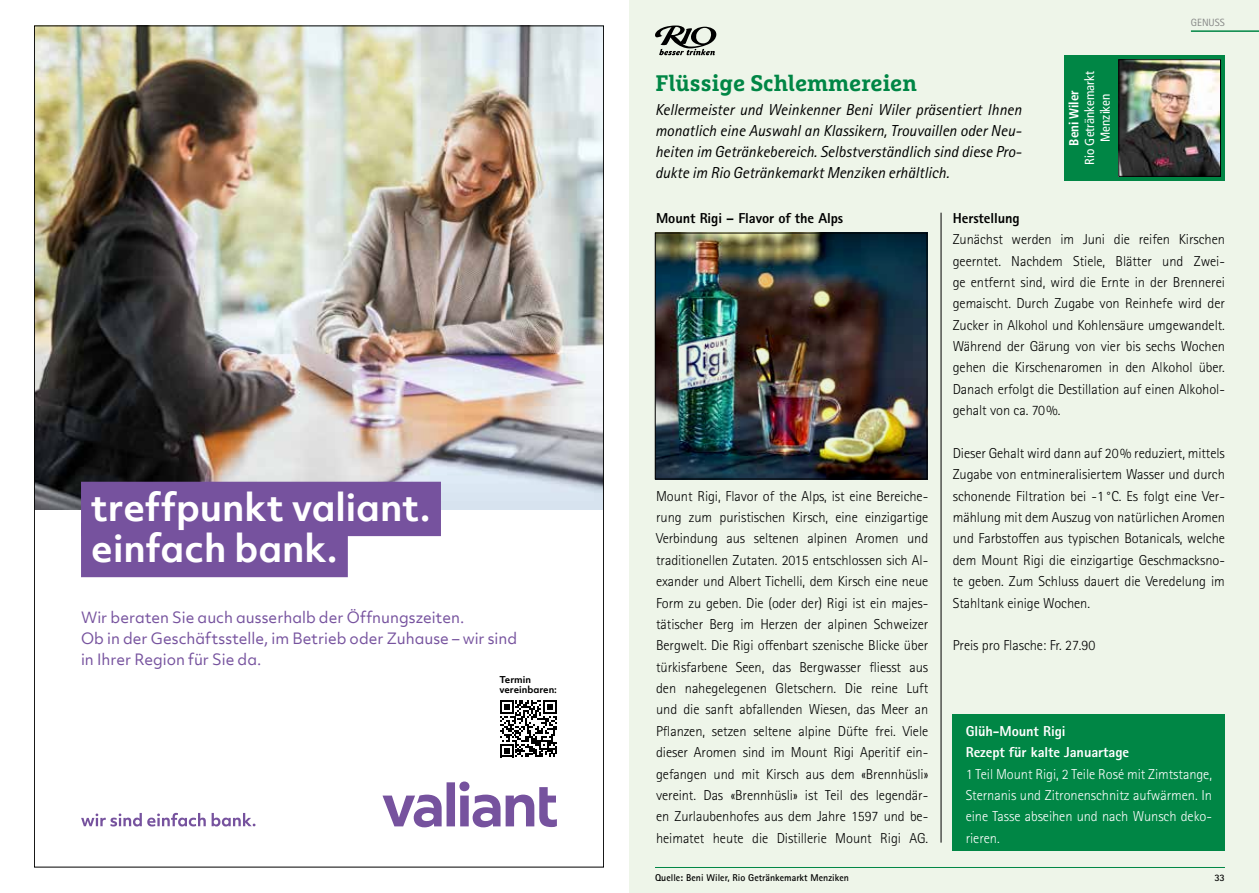
<style>
.page{position:relative;width:1259px;height:893px;background:#fff}
.page>*{position:absolute;margin:0;border:0;box-sizing:border-box;transform-origin:0 0}
.t1{font:700 36.3px/41.1px "Objektiv Mk 2";color:#fff}
.t2{font:700 22.5px "Marselis Slab Pro";color:#008645}
.t3{font:italic 15.9px/21px "Rotis Sans Serif Std";color:#000;text-align:justify}
.t4{font:15px/21.5px "Objektiv Mk 2";color:#76529e}
.t5{font:300 14.4px/21.3px "Rotis Sans Serif Std";letter-spacing:-.005em;color:#000;text-align:justify}
.t6{font:300 14.4px/21.5px "Rotis Sans Serif Std";letter-spacing:-.005em;color:#fff;text-align:justify}
.t7{font:800 14.4px/21.3px "Rotis Sans Serif Std";letter-spacing:-.005em;color:#fff}
.t8{font:800 14.4px "Rotis Sans Serif Std";letter-spacing:-.005em;color:#000}
.t9{font:condensed 13.05px/15.8px "Frutiger LT Std";color:#fff;text-align:center}
.t10{font:700 condensed 13.05px "Frutiger LT Std";color:#fff}
.t11{font:10.5px "Rotis Sans Serif Std";color:#868786}
.t12{font:700 9.9px "Rotis Sans Serif Std";color:#000}
.t13{font:700 9.15px/10.1px "Objektiv Mk 2";color:#000}
</style>
<div class="page">
<img style="left:36px;top:28px;width:566px;height:481px">
<svg style="left:81px;top:813px;width:125px;height:13px"></svg>
<svg style="left:212px;top:813px;width:43px;height:13px"></svg>
<svg style="left:382px;top:781px;width:175px;height:46px"></svg>
<div style="left:81px;top:482px;width:360px;height:54px;background:#76529e"></div>
<div style="left:81px;top:523px;width:267px;height:54px;background:#76529e"></div>
<svg style="left:500px;top:700px;width:57px;height:57px"></svg>
<div style="left:629px;top:0;width:630px;height:893px;background:#eef5e9"></div>
<svg style="left:655px;top:26px;width:62px;height:29px"></svg>
<hr style="left:940px;top:213px;width:1px;height:630px;background:#000">
<div style="left:1064px;top:55px;width:161px;height:126px;background:#008645"></div>
<img style="left:1120px;top:62px;width:98px;height:113px">
<div style="left:1118px;top:60px;width:102px;height:117px;border:1px solid #000"></div>
<img style="left:657px;top:235px;width:268px;height:242px">
<div style="left:655px;top:233px;width:272px;height:246px;border:1px solid #000"></div>
<hr style="left:1191px;top:30px;width:68px;height:2px;background:#008645">
<hr style="left:655px;top:867px;width:570px;height:1px;background:#008645">
<div style="left:952px;top:714px;width:273px;height:136px;background:#008645"></div>
<h1 class="t1" style="left:91px;top:486px;width:341px">treffpunkt valiant. einfach bank.</h1>
<p class="t4" style="left:81px;top:606px;width:437px">Wir beraten Sie auch ausserhalb der Öffnungszeiten.<br>Ob in der Geschäftsstelle, im Betrieb oder Zuhause – wir sind in Ihrer Region für Sie da.</p>
<p class="t13" style="left:499px;top:674px;width:59px">Termin vereinbaren:</p>
<h2 class="t2" style="left:655px;top:69px;width:263px">Flüssige Schlemmereien</h2>
<p class="t3" style="left:655px;top:100px;width:368px">Kellermeister und Weinkenner Beni Wiler präsentiert Ihnen monatlich eine Auswahl an Klassikern, Trouvaillen oder Neu&shy;heiten im Getränkebereich. Selbstverständlich sind diese Pro&shy;dukte im Rio Getränkemarkt Menziken erhältlich.</p>
<p class="t9" style="left:1082px;top:165px;width:95px;rotate:-90deg">Rio Getränkemarkt<br>Menziken</p>
<p class="t10" style="left:1066px;top:146px;width:57px;rotate:-90deg">Beni Wiler</p>
<p class="t11" style="left:1191px;top:16px;width:36px">GENUSS</p>
<p class="t8" style="left:656px;top:209px;width:189px">Mount Rigi – Flavor of the Alps</p>
<p class="t5" style="left:656px;top:485px;width:274px">Mount Rigi, Flavor of the Alps, ist eine Bereiche&shy;rung zum puristischen Kirsch, eine einzigartige Verbindung aus seltenen alpinen Aromen und traditionellen Zutaten. 2015 entschlossen sich Al&shy;exander und Albert Tichelli, dem Kirsch eine neue Form zu geben. Die (oder der) Rigi ist ein majes&shy;tätischer Berg im Herzen der alpinen Schweizer Bergwelt. Die Rigi offenbart szenische Blicke über türkisfarbene Seen, das Bergwasser fliesst aus den nahegelegenen Gletschern. Die reine Luft und die sanft abfallenden Wiesen, das Meer an Pflanzen, setzen seltene alpine Düfte frei. Viele dieser Aromen sind im Mount Rigi Aperitif ein&shy;gefangen und mit Kirsch aus dem «Brennhüsli» vereint. Das «Brennhüsli» ist Teil des legendär&shy;en Zurlaubenhofes aus dem Jahre 1597 und be&shy;heimatet heute die Distillerie Mount Rigi AG.</p>
<p class="t12" style="left:655px;top:871px;width:195px">Quelle: Beni Wiler, Rio Getränkemarkt Menziken</p>
<p class="t8" style="left:952px;top:209px;width:69px">Herstellung</p>
<p class="t5" style="left:952px;top:229px;width:274px">Zunächst werden im Juni die reifen Kirschen geerntet. Nachdem Stiele, Blätter und Zwei&shy;ge entfernt sind, wird die Ernte in der Brennerei gemaischt. Durch Zugabe von Reinhefe wird der Zucker in Alkohol und Kohlensäure umgewandelt.<br>Während der Gärung von vier bis sechs Wochen gehen die Kirschenaromen in den Alkohol über.<br>Danach erfolgt die Destillation auf einen Alkohol&shy;gehalt von ca. 70%.</p>
<p class="t5" style="left:952px;top:443px;width:274px">Dieser Gehalt wird dann auf 20% reduziert, mittels Zugabe von entmineralisiertem Wasser und durch schonende Filtration bei -1°C. Es folgt eine Ver&shy;mählung mit dem Auszug von natürlichen Aromen und Farbstoffen aus typischen Botanicals, welche dem Mount Rigi die einzigartige Geschmacksno&shy;te geben. Zum Schluss dauert die Veredelung im Stahltank einige Wochen.</p>
<p class="t5" style="left:952px;top:635px;width:144px">Preis pro Flasche: Fr. 27.90</p>
<p class="t7" style="left:965px;top:720px;width:165px">Glüh-Mount Rigi<br>Rezept für kalte Januartage</p>
<p class="t6" style="left:965px;top:763px;width:248px">1 Teil Mount Rigi, 2 Teile Rosé mit Zimtstange, Sternanis und Zitronenschnitz aufwärmen. In eine Tasse abseihen und nach Wunsch deko&shy;rieren.</p>
<p class="t12" style="left:1214px;top:871px;width:12px">33</p>
</div>
